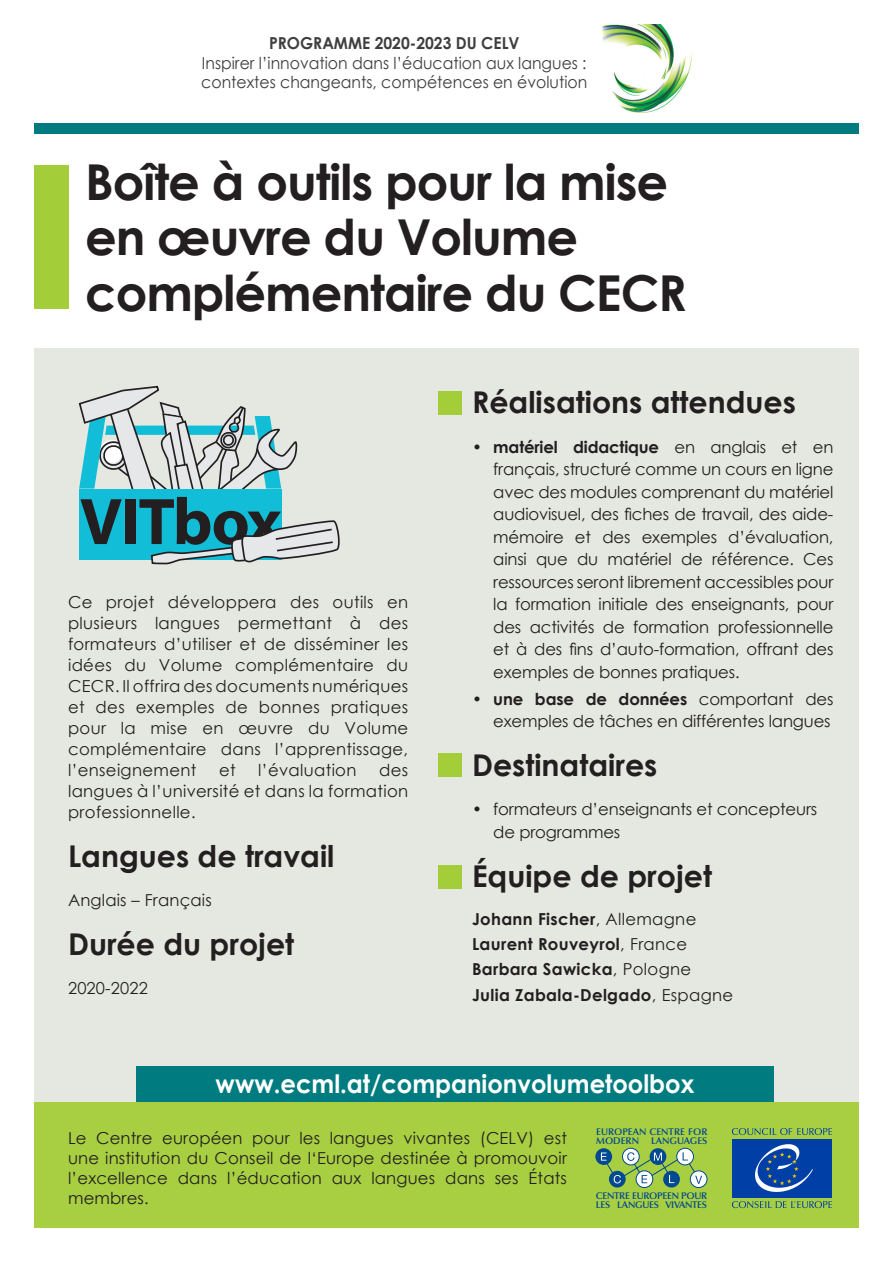
<style>
.page{position:relative;width:893px;height:1263px;background:#fff}
.page>*{position:absolute;margin:0;border:0;box-sizing:border-box;transform-origin:0 0}
.t1{font:700 66.45px "Myriad Pro";letter-spacing:-.02em;color:#231f20}
.title-3lines{font:700 49.5px/55.5px "Century Gothic";letter-spacing:-.02em;color:#231f20}
.subtitle{font:700 30px "Century Gothic";color:#231f20}
.h2-schwarz{font:700 25.5px "Century Gothic";color:#fff;scale:.95 1}
.text-left{font:16.5px/21px "Century Gothic";letter-spacing:.01em;color:#231f20;text-align:justify}
.text-left-2{font:16.5px/22.5px "Century Gothic";letter-spacing:-.01em;color:#231f20;text-align:right}
.h2-weiss{font:16.5px/19.5px "Century Gothic";color:#3e3e3f;text-align:center;scale:.95 1}
.t2{font:700 16.5px "Century Gothic";letter-spacing:.02em;color:#231f20}
.t3{font:600 9.75px/9px "Optima LT Std";letter-spacing:-.025em;color:#014990}
.t4{font:600 9.75px/9px "Optima LT Std";color:#014990}
.s1{font-weight:700}
.s2{font-weight:400}
</style>
<div class="page">
<div style="left:34px;top:1101px;width:825px;height:126px;background:#a8cf42"></div>
<svg style="left:622px;top:1148px;width:17px;height:17px"></svg>
<div style="left:622px;top:1148px;width:17px;height:17px;border:1px solid #014990;border-radius:50%"></div>
<svg style="left:636px;top:1171px;width:17px;height:16px"></svg>
<div style="left:636px;top:1170px;width:17px;height:18px;border:1px solid #014990;border-radius:50%"></div>
<svg style="left:677px;top:1148px;width:16px;height:17px"></svg>
<div style="left:676px;top:1148px;width:18px;height:17px;border:1px solid #014990;border-radius:50%"></div>
<svg style="left:690px;top:1171px;width:17px;height:16px"></svg>
<div style="left:690px;top:1170px;width:17px;height:18px;border:1px solid #014990;border-radius:50%"></div>
<div style="left:663px;top:1171px;width:17px;height:16px;background:#014990;border-radius:50%"></div>
<svg style="left:650px;top:1148px;width:16px;height:17px"></svg>
<div style="left:609px;top:1171px;width:17px;height:16px;background:#014990;border-radius:50%"></div>
<svg style="left:595px;top:1148px;width:17px;height:17px"></svg>
<svg style="left:601px;top:1152px;width:101px;height:32px"></svg>
<svg style="left:732px;top:1128px;width:100px;height:7px"></svg>
<svg style="left:732px;top:1201px;width:100px;height:7px"></svg>
<div style="left:732px;top:1139px;width:100px;height:58px;background:#0040a6"></div>
<svg style="left:755px;top:1144px;width:58px;height:48px"></svg>
<div style="left:34px;top:124px;width:825px;height:10px;background:#007c81"></div>
<div style="left:34px;top:348px;width:825px;height:753px;background:#e5e8e0"></div>
<svg style="left:78px;top:386px;width:262px;height:178px"></svg>
<div style="left:34px;top:166px;width:34px;height:143px;background:#a3cd39"></div>
<div style="left:438px;top:754px;width:23px;height:23px;background:#a3cd39"></div>
<div style="left:438px;top:865px;width:23px;height:23px;background:#a3cd39"></div>
<img style="left:602px;top:25px;width:91px;height:87px">
<div style="left:438px;top:391px;width:23px;height:23px;background:#a3cd39"></div>
<div style="left:136px;top:1066px;width:638px;height:35px;background:#007c81"></div>
<p class="h2-weiss" style="left:201px;top:33px;width:408px"><span class="s1">PROGRAMME 2020-2023 DU CELV<br></span>Inspirer l’innovation dans l’éducation aux langues : contextes changeants, compétences en évolution</p>
<p class="title-3lines" style="left:85px;top:152px;width:603px">Boîte à outils pour la mise en œuvre du Volume complémentaire du CECR</p>
<p class="t1" style="left:80px;top:478px;width:203px">VITbox</p>
<p class="text-left" style="left:68px;top:591px;width:342px">Ce projet développera des outils en plusieurs langues permettant à des formateurs d’utiliser et de disséminer les idées du Volume complémentaire du CECR. Il offrira des documents numériques et des exemples de bonnes pratiques pour la mise en œuvre du Volume complémentaire dans l’apprentissage, l’enseignement</p>
<p class="text-left" style="left:219px;top:759px;width:18px">et</p>
<p class="text-left" style="left:258px;top:759px;width:100px">l’évaluation</p>
<p class="text-left" style="left:68px;top:759px;width:342px;text-indent:311px">des langues à l’université et dans la formation professionnelle.</p>
<p class="subtitle" style="left:68px;top:833px;width:268px">Langues de travail</p>
<p class="text-left" style="left:68px;top:889px;width:145px">Anglais – Français</p>
<p class="subtitle" style="left:68px;top:921px;width:228px">Durée du projet</p>
<p class="text-left" style="left:68px;top:977px;width:81px">2020-2022</p>
<p class="subtitle" style="left:472px;top:380px;width:325px">Réalisations attendues</p>
<p class="text-left" style="left:493px;top:435px;width:342px;line-height:22.5px;text-indent:-21px">• <span class="s1">matériel didactique</span> en anglais et en français, structuré comme un cours en ligne avec des modules comprenant du matériel audiovisuel, des fiches de travail, des aide&shy;mémoire et des exemples d’évaluation, ainsi que du matériel de référence. Ces ressources seront librement accessibles pour la formation initiale des enseignants, pour des activités de formation professionnelle et à des fins d’auto-formation, offrant des exemples de bonnes pratiques.</p>
<p class="text-left-2" style="left:472px;top:687px;width:363px">• <span class="s1">une base de données</span> comportant des exemples de tâches en différentes langues</p>
<p class="subtitle" style="left:472px;top:742px;width:187px">Destinataires</p>
<p class="text-left-2" style="left:493px;top:798px;width:325px;text-align:left;text-indent:-21px">• formateurs d’enseignants et concepteurs de programmes</p>
<p class="subtitle" style="left:472px;top:853px;width:241px">Équipe de projet</p>
<p class="t2" style="left:472px;top:906px;width:226px">Johann Fischer<span class="s2">, Allemagne</span></p>
<p class="t2" style="left:472px;top:931px;width:217px">Laurent Rouveyrol<span class="s2">, France</span></p>
<p class="t2" style="left:472px;top:957px;width:221px">Barbara Sawicka<span class="s2">, Pologne</span></p>
<p class="t2" style="left:472px;top:982px;width:263px">Julia Zabala-Delgado<span class="s2">, Espagne</span></p>
<p class="h2-schwarz" style="left:216px;top:1065px;width:505px">www.ecml.at/companionvolumetoolbox</p>
<p class="text-left" style="left:68px;top:1128px;width:500px;line-height:19.8px">Le Centre européen pour les langues vivantes (CELV) est une institution du Conseil de l‘Europe destinée à promouvoir l’excellence dans l’éducation aux langues dans ses États membres.</p>
<p class="t4" style="left:596px;top:1127px;width:113px">EUROPEAN CENTRE FOR<br>MODERN LANGUAGES</p>
<p class="t3" style="left:596px;top:1191px;width:113px">CENTRE EUROPEEN POUR<br>LES LANGUES VIVANTES</p>
</div>
